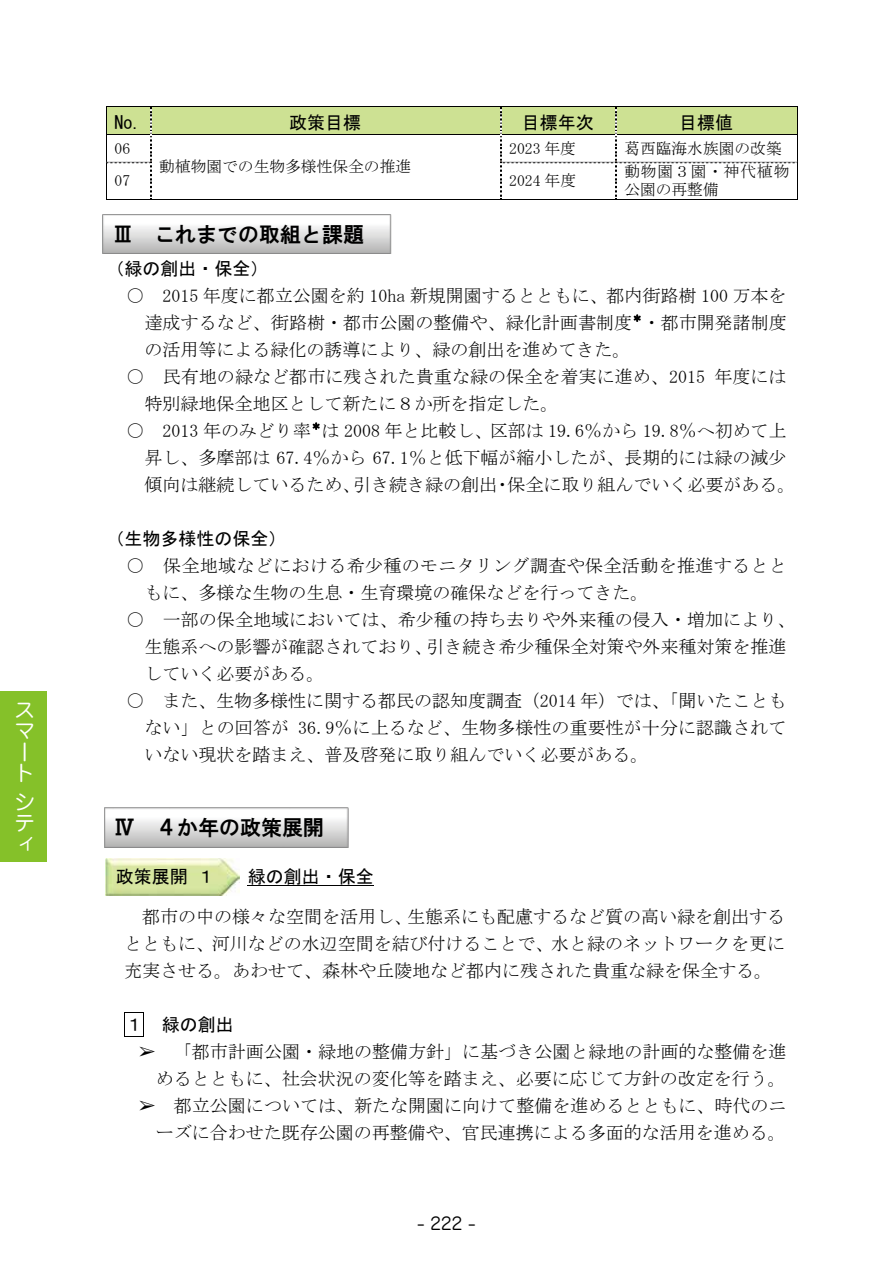
<style>
.page{position:relative;width:893px;height:1263px;background:#fff}
.page>*{position:absolute;margin:0;border:0;box-sizing:border-box;transform-origin:0 0}
.t1{font:21.3px/21.3px "Jun 201 Pro";color:#fff}
.t2{font:21px "HGS Gothic E";color:#000}
.t3{font:18px/27px "MS Mincho";color:#000;text-align:justify}
.t4{font:18px/27px "MS Mincho";letter-spacing:.02em;color:#000}
.t5{font:18px "MS Gothic";color:#000}
.t6{font:16.95px "Jun 201 Pro";color:#000}
.t7{font:15.75px "MS Mincho";color:#000}
.t8{font:15.75px/18px "MS Mincho";letter-spacing:.05em;color:#000}
.s1{font-family:"N Sim Sun"}
</style>
<div class="page">
<div style="left:0;top:692px;width:47px;height:170px;background:#85c129"></div>
<div style="left:107px;top:107px;width:44px;height:27px;background:#cde193"></div>
<div style="left:152px;top:107px;width:349px;height:27px;background:#cde193"></div>
<div style="left:501px;top:107px;width:115px;height:27px;background:#cde193"></div>
<div style="left:617px;top:107px;width:180px;height:27px;background:#cde193"></div>
<hr style="left:106px;top:106px;width:692px;height:1px;background:#000">
<hr style="left:106px;top:134px;width:692px;height:1px;background:#000">
<svg style="left:151px;top:107px;width:1px;height:55px"></svg>
<svg style="left:501px;top:107px;width:1px;height:55px"></svg>
<svg style="left:616px;top:107px;width:1px;height:55px"></svg>
<svg style="left:106px;top:107px;width:1px;height:56px"></svg>
<img style="left:107px;top:162px;width:690px;height:1px">
<svg style="left:797px;top:107px;width:1px;height:56px"></svg>
<hr style="left:106px;top:163px;width:1px;height:37px;background:#000">
<hr style="left:106px;top:199px;width:45px;height:1px;background:#000">
<img style="left:151px;top:163px;width:1px;height:36px">
<hr style="left:151px;top:199px;width:350px;height:1px;background:#000">
<img style="left:501px;top:163px;width:1px;height:36px">
<hr style="left:501px;top:199px;width:115px;height:1px;background:#000">
<img style="left:616px;top:163px;width:1px;height:36px">
<hr style="left:616px;top:199px;width:181px;height:1px;background:#000">
<hr style="left:797px;top:163px;width:1px;height:37px;background:#000">
<svg style="left:634px;top:314px;width:6px;height:8px"></svg>
<svg style="left:313px;top:422px;width:6px;height:8px"></svg>
<svg style="left:124px;top:1012px;width:20px;height:25px"></svg>
<hr style="left:248px;top:885px;width:126px;height:1px;background:#000">
<img style="left:106px;top:859px;width:133px;height:37px">
<img style="left:102px;top:214px;width:290px;height:40px">
<img style="left:104px;top:807px;width:245px;height:40px">
<p class="t1" style="left:14px;top:696px;width:21px">スマート</p>
<p class="t1" style="left:14px;top:789px;width:21px;text-align:justify">シティ</p>
<p class="t5" style="left:115px;top:113px;width:28px">No.</p>
<p class="t5" style="left:289px;top:113px;width:73px">政策目標</p>
<p class="t5" style="left:522px;top:113px;width:73px">目標年次</p>
<p class="t5" style="left:679px;top:113px;width:55px">目標値</p>
<p class="t7" style="left:115px;top:140px;width:17px">06</p>
<p class="t7" style="left:159px;top:159px;width:253px">動植物園での生物多様性保全の推進</p>
<p class="t7" style="left:509px;top:140px;width:68px">2023 年度</p>
<p class="t7" style="left:624px;top:140px;width:159px"><span class="s1">葛</span>西臨海水族園の改築</p>
<p class="t7" style="left:115px;top:173px;width:17px">07</p>
<p class="t7" style="left:509px;top:173px;width:68px">2024 年度</p>
<p class="t8" style="left:624px;top:163px;width:167px">動物園３園・神代植物公園の再整備</p>
<p class="t2" style="left:112px;top:223px;width:253px">Ⅲ これまでの取組と課題</p>
<p class="t5" style="left:106px;top:260px;width:163px">（緑の創出・保全）</p>
<p class="t3" style="left:144px;top:282px;width:644px;text-indent:-18px">○ 2015 年度に都立公園を約 10ha 新規開園するとともに、都内街路樹 100 万本を達成するなど、街路樹・都市公園の整備や、緑化計画書制度<sup>＊</sup>・都市開発諸制度の活用等による緑化の誘導により、緑の創出を進めてきた。</p>
<p class="t3" style="left:144px;top:363px;width:644px;text-indent:-18px">○ 民有地の緑など都市に残された貴重な緑の保全を着実に進め、2015 年度には特別緑地保全地区として新たに８か所を指定した。</p>
<p class="t3" style="left:144px;top:417px;width:653px;text-align:left;text-indent:-18px">○ 2013 年のみどり率<sup>＊</sup>は 2008 年と比較し、区部は 19.6％から 19.8％へ初めて上昇し、多摩部は 67.4％から 67.1％と低下幅が縮小したが、長期的には緑の減少傾向は継続しているため、引き続き緑の創出・保全に取り組んでいく必要がある。</p>
<p class="t5" style="left:106px;top:530px;width:181px">（生物多様性の保全）</p>
<p class="t4" style="left:144px;top:552px;width:644px;text-indent:-18px">○ 保全地域などにおける希少種のモニタリング調査や保全活動を推進するとともに、多様な生物の生息・生育環境の確保などを行ってきた。</p>
<p class="t3" style="left:144px;top:606px;width:652px;text-align:left;text-indent:-18px">○ 一部の保全地域においては、希少種の持ち去りや外来種の侵入・増加により、生態系への影響が確認されており、引き続き希少種保全対策や外来種対策を推進していく必要がある。</p>
<p class="t3" style="left:144px;top:687px;width:644px;text-indent:-18px">○ また、生物多様性に関する都民の認知度調査（2014 年）では、「聞いたこともない」との回答が 36.9％に上るなど、生物多様性の重要性が十分に認識されていない現状を踏まえ、普及啓発に取り組んでいく必要がある。</p>
<p class="t2" style="left:114px;top:817px;width:211px">Ⅳ ４か年の政策展開</p>
<p class="t5" style="left:116px;top:867px;width:100px">政策展開 １</p>
<p class="t5" style="left:248px;top:867px;width:127px">緑の創出・保全</p>
<p class="t3" style="left:124px;top:903px;width:662px;text-indent:18px">都市の中の様々な空間を活用し、生態系にも配慮するなど質の高い緑を創出するとともに、河川などの水辺空間を結び付けることで、水と緑のネットワークを更に充実させる。あわせて、森林や丘陵地など都内に残された貴重な緑を保全する。</p>
<p class="t5" style="left:125px;top:1016px;width:110px">１ 緑の創出</p>
<p class="t3" style="left:138px;top:1038px;width:650px;text-align:right">➢ 「都市計画公園・緑地の整備方針」に基づき公園と緑地の計画的な整備を進めるとともに、社会状況の変化等を踏まえ、必要に応じて方針の改定を行う。</p>
<p class="t3" style="left:138px;top:1092px;width:650px;text-align:right">➢ 都立公園については、新たな開園に向けて整備を進めるとともに、時代のニーズに合わせた既存公園の再整備や、官民連携による多面的な活用を進める。</p>
<p class="t6" style="left:417px;top:1210px;width:60px">- 222 -</p>
</div>
